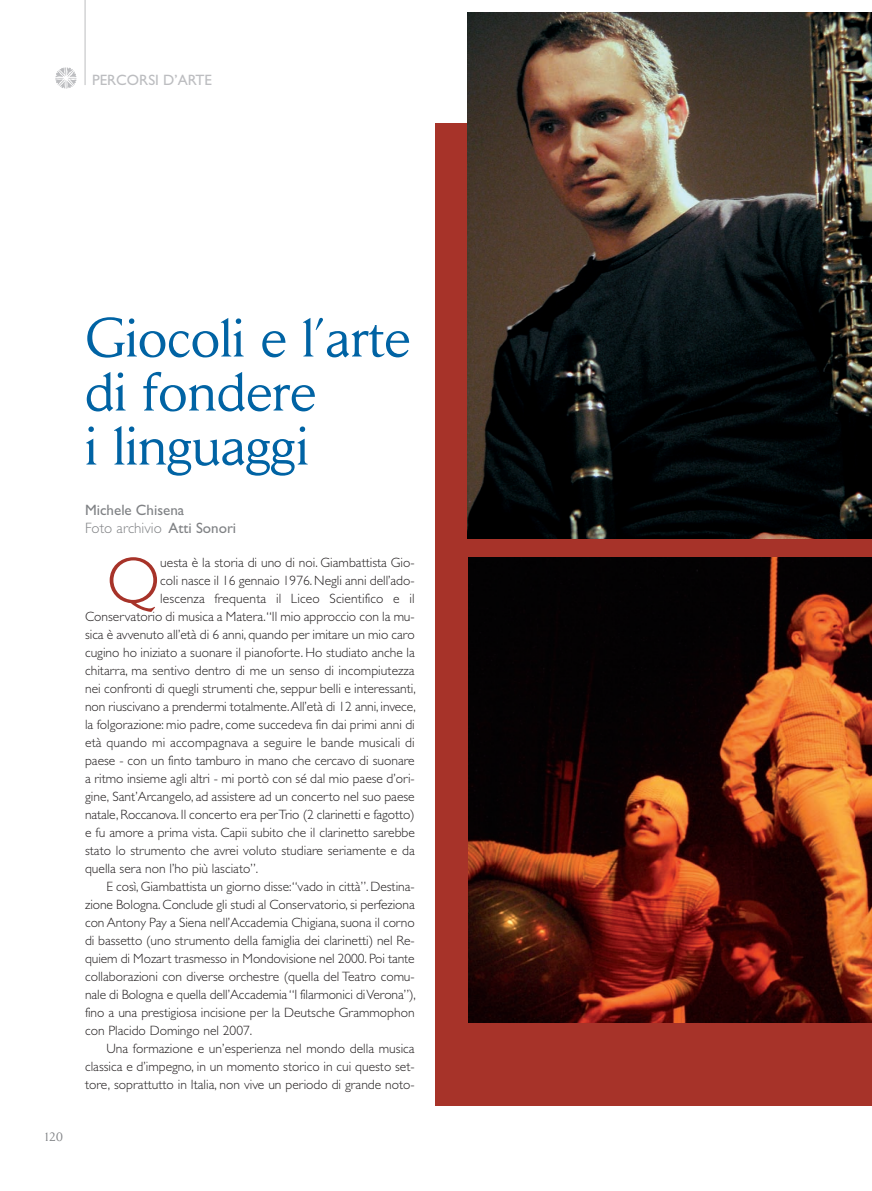
<style>
.page{position:relative;width:872px;height:1191px;background:#fff}
.page>*{position:absolute;margin:0;border:0;box-sizing:border-box;transform-origin:0 0}
.t1{font:300 65.55px "Gill Sans";color:#a73329}
.t2{font:54px/54px "Daily News";color:#0063a4}
.t3{font:15px/18px "Gill Sans";color:#808285}
.t4{font:15px "Gill Sans";color:#bcbdc0}
.t5{font:300 13.5px "Gill Sans";color:#231f20}
.t6{font:12px "Daily News";color:#808285}
.s1{font-weight:300}
</style>
<div class="page">
<div style="left:435px;top:123px;width:437px;height:983px;background:#a73329"></div>
<img style="left:467px;top:13px;width:405px;height:525px">
<svg style="left:55px;top:67px;width:22px;height:22px"></svg>
<hr style="left:85px;top:0;width:1px;height:85px;background:#bcbdc0">
<img style="left:468px;top:557px;width:404px;height:465px">
<p class="t4" style="left:92px;top:75px;width:121px">PERCORSI D’ARTE</p>
<p class="t6" style="left:43px;top:1132px;width:21px">120</p>
<p class="t2" style="left:85px;top:316px;width:326px">Giocoli e l’arte di fondere<br>i linguaggi</p>
<p class="t3" style="left:85px;top:503px;width:153px">Michele Chisena<br><span class="s1">Foto archivio</span> Atti Sonori</p>
<p class="t1" style="left:106px;top:558px;width:55px">Q</p>
<p class="t5" style="left:160px;top:557px;width:256px">uesta è la storia di uno di noi. Giambattista Gio-</p>
<p class="t5" style="left:160px;top:575px;width:256px">coli nasce il 16 gennaio 1976. Negli anni dell’ado-</p>
<p class="t5" style="left:160px;top:593px;width:256px">lescenza frequenta il Liceo Scientifico e il</p>
<p class="t5" style="left:85px;top:611px;width:331px">Conservatorio di musica a Matera.“Il mio approccio con la mu-</p>
<p class="t5" style="left:85px;top:629px;width:331px">sica è avvenuto all’età di 6 anni, quando per imitare un mio caro</p>
<p class="t5" style="left:85px;top:647px;width:331px">cugino ho iniziato a suonare il pianoforte. Ho studiato anche la</p>
<p class="t5" style="left:85px;top:665px;width:331px">chitarra, ma sentivo dentro di me un senso di incompiutezza</p>
<p class="t5" style="left:85px;top:683px;width:332px">nei confronti di quegli strumenti che, seppur belli e interessanti,</p>
<p class="t5" style="left:85px;top:701px;width:332px">non riuscivano a prendermi totalmente.All’età di 12 anni, invece,</p>
<p class="t5" style="left:85px;top:719px;width:331px">la folgorazione: mio padre, come succedeva fin dai primi anni di</p>
<p class="t5" style="left:85px;top:737px;width:331px">età quando mi accompagnava a seguire le bande musicali di</p>
<p class="t5" style="left:85px;top:755px;width:331px">paese - con un finto tamburo in mano che cercavo di suonare</p>
<p class="t5" style="left:85px;top:773px;width:331px">a ritmo insieme agli altri - mi portò con sé dal mio paese d’ori-</p>
<p class="t5" style="left:85px;top:791px;width:331px">gine, Sant’Arcangelo, ad assistere ad un concerto nel suo paese</p>
<p class="t5" style="left:85px;top:809px;width:331px">natale, Roccanova. Il concerto era per Trio (2 clarinetti e fagotto)</p>
<p class="t5" style="left:85px;top:827px;width:331px">e fu amore a prima vista. Capii subito che il clarinetto sarebbe</p>
<p class="t5" style="left:85px;top:845px;width:331px">stato lo strumento che avrei voluto studiare seriamente e da</p>
<p class="t5" style="left:85px;top:863px;width:175px">quella sera non l’ho più lasciato”.</p>
<p class="t5" style="left:106px;top:881px;width:310px">E così, Giambattista un giorno disse:“vado in città”. Destina-</p>
<p class="t5" style="left:85px;top:899px;width:331px">zione Bologna. Conclude gli studi al Conservatorio, si perfeziona</p>
<p class="t5" style="left:85px;top:917px;width:331px">con Antony Pay a Siena nell’Accademia Chigiana, suona il corno</p>
<p class="t5" style="left:85px;top:935px;width:331px">di bassetto (uno strumento della famiglia dei clarinetti) nel Re-</p>
<p class="t5" style="left:85px;top:953px;width:331px">quiem di Mozart trasmesso in Mondovisione nel 2000. Poi tante</p>
<p class="t5" style="left:85px;top:971px;width:331px">collaborazioni con diverse orchestre (quella del Teatro comu-</p>
<p class="t5" style="left:85px;top:989px;width:332px">nale di Bologna e quella dell’Accademia “I filarmonici di Verona”),</p>
<p class="t5" style="left:85px;top:1007px;width:331px">fino a una prestigiosa incisione per la Deutsche Grammophon</p>
<p class="t5" style="left:85px;top:1025px;width:169px">con Placido Domingo nel 2007.</p>
<p class="t5" style="left:106px;top:1043px;width:310px">Una formazione e un’esperienza nel mondo della musica</p>
<p class="t5" style="left:85px;top:1061px;width:331px">classica e d’impegno, in un momento storico in cui questo set-</p>
<p class="t5" style="left:85px;top:1079px;width:331px">tore, soprattutto in Italia, non vive un periodo di grande noto-</p>
</div>
